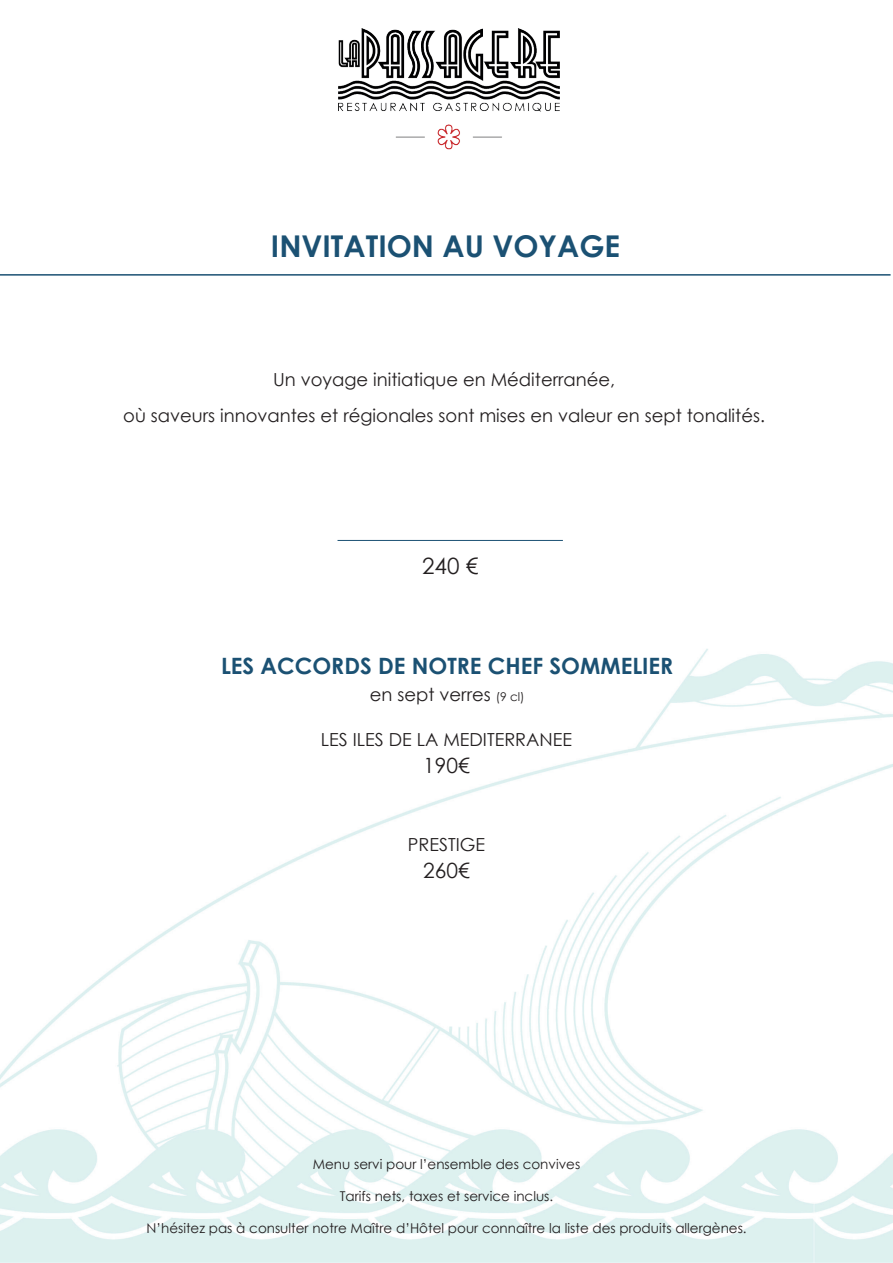
<style>
.page{position:relative;width:893px;height:1263px;background:#fff}
.page>*{position:absolute;margin:0;border:0;box-sizing:border-box;transform-origin:0 0}
.t1{font:700 30px "Century Gothic";color:#1b5173}
.t2{font:700 22.5px "Century Gothic";color:#1b5173}
.t3{font:22.5px "Century Gothic";color:#231f20}
.t4{font:21px "Century Gothic";color:#231f20}
.t5{font:18px/36px "Century Gothic";color:#231f20;text-align:center}
.t6{font:13.5px "Century Gothic";color:#231f20}
.s1{font-size:12px}
</style>
<div class="page">
<img style="left:0;top:28px;width:893px;height:1235px">
<img style="left:338px;top:29px;width:221px;height:121px">
<hr style="left:0;top:274px;width:891px;height:2px;background:#1b5173">
<hr style="left:338px;top:540px;width:225px;height:1px;background:#1b5173">
<h1 class="t1" style="left:271px;top:223px;width:351px">INVITATION AU VOYAGE</h1>
<h3 class="t5" style="left:123px;top:361px;width:643px">Un voyage initiatique en Méditerranée,<br>où saveurs innovantes et régionales sont mises en valeur en sept tonalités.</h3>
<h2 class="t3" style="left:422px;top:550px;width:58px">240 €</h2>
<h2 class="t2" style="left:221px;top:648px;width:454px">LES ACCORDS DE NOTRE CHEF SOMMELIER</h2>
<h3 class="t5" style="left:370px;top:676px;width:156px">en sept verres <span class="s1">(9 cl)</span></h3>
<h3 class="t5" style="left:321px;top:721px;width:253px">LES ILES DE LA MEDITERRANEE</h3>
<h3 class="t4" style="left:423px;top:750px;width:48px">190€</h3>
<h3 class="t5" style="left:408px;top:826px;width:79px">PRESTIGE</h3>
<h3 class="t4" style="left:423px;top:855px;width:48px">260€</h3>
<p class="t6" style="left:313px;top:1154px;width:269px">Menu servi pour l’ensemble des convives</p>
<p class="t6" style="left:340px;top:1187px;width:215px">Tarifs nets, taxes et service inclus.</p>
<p class="t6" style="left:146px;top:1219px;width:602px">N’hésitez pas à consulter notre Maître d’Hôtel pour connaître la liste des produits allergènes.</p>
</div>
